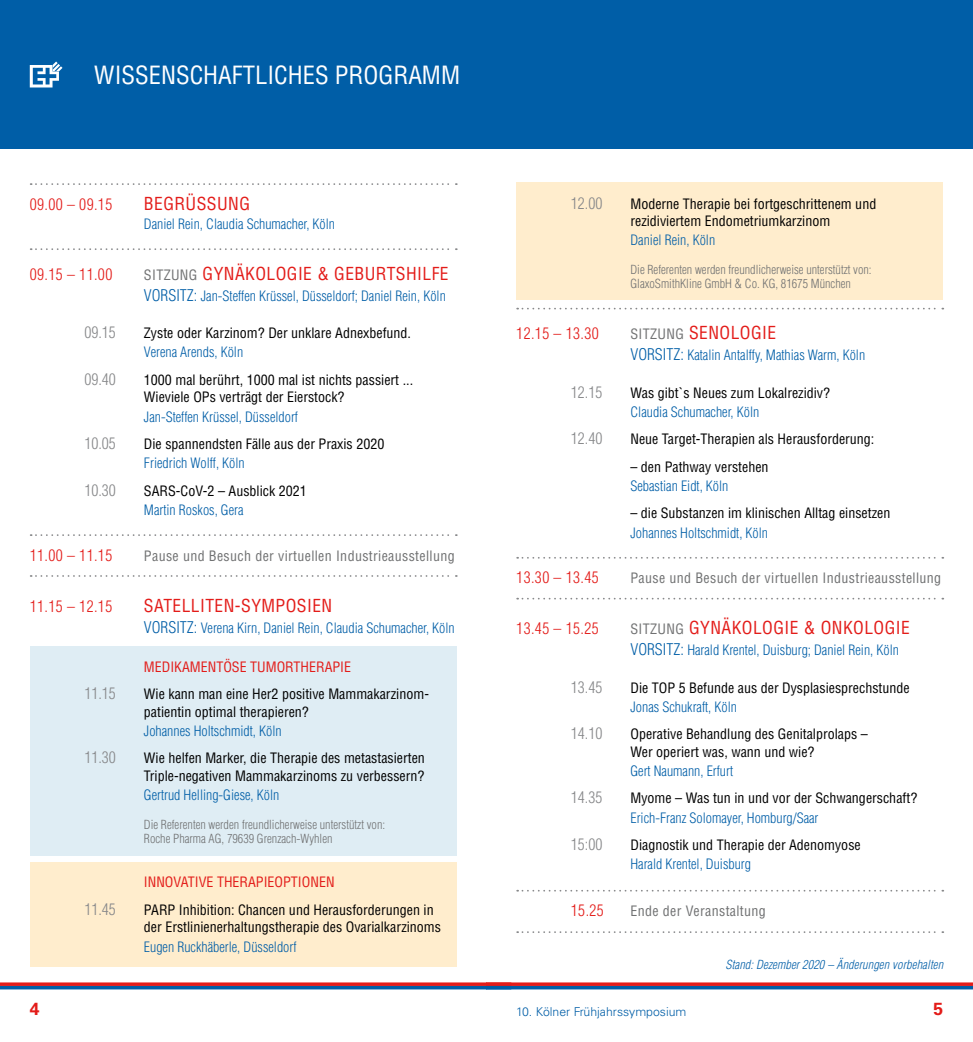
<style>
.page{position:relative;width:973px;height:1042px;background:#fff}
.page>*{position:absolute;margin:0;border:0;box-sizing:border-box;transform-origin:0 0}
.t1{font:condensed 24.5px "Helvetica LT Std";color:#fff}
.t2{font:condensed 17.5px "Helvetica LT Std";letter-spacing:.025em;color:#e31c19}
.t3{font:700 17.5px "Univers LT Std";color:#e31c19}
.t4{font:300 condensed 15.75px "Helvetica LT Std";letter-spacing:.025em;color:#e31c19}
.t5{font:300 condensed 15.75px "Helvetica LT Std";color:#87888a}
.t6{font:condensed 14px/17.5px "Helvetica LT Std";color:#000}
.t7{font:300 condensed 14px "Helvetica LT Std";color:#005ea7}
.t8{font:condensed 14px "Helvetica LT Std";letter-spacing:.025em;color:#707172}
.t9{font:condensed 14px "Helvetica LT Std";color:#e31c19}
.t10{font:300 condensed 12.25px/14px "Helvetica LT Std";color:#707172}
.t11{font:italic 300 condensed 12.25px "Helvetica LT Std";letter-spacing:.01em;color:#005ea7}
.t12{font:300 12.25px "Univers LT Std";color:#005ea7}
.s1{font-size:14px;color:#707172}
.s2{font-size:15.75px}
</style>
<div class="page">
<div style="left:0;top:0;width:486px;height:149px;background:#005ea7"></div>
<svg style="left:30px;top:62px;width:32px;height:25px"></svg>
<svg style="left:0;top:982px;width:486px;height:4px;background:#e33836"></svg>
<hr style="left:0;top:986px;width:486px;height:3px;background:#005ea7">
<div style="left:30px;top:862px;width:426px;height:104px;background:#ffedcd"></div>
<div style="left:30px;top:646px;width:426px;height:210px;background:#dfedf4"></div>
<svg style="left:31px;top:183px;width:426px;height:2px"></svg>
<svg style="left:31px;top:248px;width:426px;height:2px"></svg>
<svg style="left:31px;top:534px;width:426px;height:2px"></svg>
<svg style="left:31px;top:575px;width:426px;height:2px"></svg>
<div style="left:486px;top:0;width:486px;height:149px;background:#005ea7"></div>
<svg style="left:486px;top:982px;width:486px;height:4px;background:#e33735"></svg>
<hr style="left:486px;top:986px;width:486px;height:3px;background:#005ea7">
<div style="left:516px;top:182px;width:427px;height:118px;background:#ffedcd"></div>
<svg style="left:517px;top:308px;width:426px;height:1px"></svg>
<svg style="left:517px;top:557px;width:426px;height:2px"></svg>
<svg style="left:517px;top:598px;width:426px;height:1px"></svg>
<svg style="left:517px;top:890px;width:426px;height:1px"></svg>
<svg style="left:517px;top:931px;width:426px;height:2px"></svg>
<h1 class="t1" style="left:94px;top:60px;width:367px">WISSENSCHAFTLICHES PROGRAMM</h1>
<p class="t4" style="left:30px;top:194px;width:84px">09.00 – 09.15</p>
<p class="t2" style="left:144px;top:192px;width:108px">BEGRÜSSUNG</p>
<p class="t7" style="left:144px;top:215px;width:193px">Daniel Rein, Claudia Schumacher, Köln</p>
<p class="t4" style="left:30px;top:264px;width:84px">09.15 – 11.00</p>
<p class="t2" style="left:144px;top:262px;width:306px"><span class="s1">SITZUNG</span> GYNÄKOLOGIE &amp; GEBURTSHILFE</p>
<p class="t7" style="left:144px;top:287px;width:303px"><span class="s2">VORSITZ:</span> Jan-Steffen Krüssel, Düsseldorf; Daniel Rein, Köln</p>
<p class="t5" style="left:84px;top:323px;width:33px">09.15</p>
<p class="t6" style="left:144px;top:324px;width:268px">Zyste oder Karzinom? Der unklare Adnexbefund.</p>
<p class="t7" style="left:144px;top:344px;width:101px">Verena Arends, Köln</p>
<p class="t5" style="left:84px;top:369px;width:33px">09.40</p>
<p class="t6" style="left:144px;top:371px;width:271px">1000 mal berührt, 1000 mal ist nichts passiert ...<br>Wieviele OPs verträgt der Eierstock?</p>
<p class="t7" style="left:144px;top:408px;width:155px">Jan-Steffen Krüssel, Düsseldorf</p>
<p class="t5" style="left:84px;top:433px;width:33px">10.05</p>
<p class="t6" style="left:144px;top:435px;width:242px">Die spannendsten Fälle aus der Praxis 2020</p>
<p class="t7" style="left:144px;top:454px;width:102px">Friedrich Wolff, Köln</p>
<p class="t5" style="left:84px;top:480px;width:33px">10.30</p>
<p class="t6" style="left:144px;top:482px;width:164px">SARS-CoV-2 – Ausblick 2021</p>
<p class="t7" style="left:144px;top:501px;width:101px">Martin Roskos, Gera</p>
<p class="t4" style="left:30px;top:545px;width:84px">11.00 – 11.15</p>
<p class="t8" style="left:144px;top:547px;width:312px">Pause und Besuch der virtuellen Industrieausstellung</p>
<p class="t4" style="left:30px;top:596px;width:84px">11.15 – 12.15</p>
<p class="t2" style="left:144px;top:594px;width:190px">SATELLITEN-SYMPOSIEN</p>
<p class="t7" style="left:144px;top:619px;width:312px"><span class="s2">VORSITZ:</span> Verena Kirn, Daniel Rein, Claudia Schumacher, Köln</p>
<p class="t9" style="left:144px;top:658px;width:209px">MEDIKAMENTÖSE TUMORTHERAPIE</p>
<p class="t5" style="left:84px;top:683px;width:33px">11.15</p>
<p class="t6" style="left:144px;top:685px;width:286px">Wie kann man eine Her2 positive Mammakarzinom&shy;patientin optimal therapieren?</p>
<p class="t7" style="left:144px;top:722px;width:139px">Johannes Holtschmidt, Köln</p>
<p class="t5" style="left:84px;top:748px;width:33px">11.30</p>
<p class="t6" style="left:144px;top:749px;width:282px">Wie helfen Marker, die Therapie des metastasierten<br>Triple-negativen Mammakarzinoms zu verbessern?</p>
<p class="t7" style="left:144px;top:786px;width:137px">Gertrud Helling-Giese, Köln</p>
<p class="t10" style="left:144px;top:818px;width:243px">Die Referenten werden freundlicherweise unterstützt von:<br>Roche Pharma AG, 79639 Grenzach-Wyhlen</p>
<p class="t9" style="left:144px;top:873px;width:192px">INNOVATIVE THERAPIEOPTIONEN</p>
<p class="t5" style="left:84px;top:899px;width:33px">11.45</p>
<p class="t6" style="left:144px;top:901px;width:298px">PARP Inhibition: Chancen und Herausforderungen in der Erstlinienerhaltungstherapie des Ovarialkarzinoms</p>
<p class="t7" style="left:144px;top:937px;width:154px">Eugen Ruckhäberle, Düsseldorf</p>
<p class="t3" style="left:30px;top:998px;width:11px">4</p>
<p class="t5" style="left:570px;top:193px;width:33px">12.00</p>
<p class="t6" style="left:630px;top:195px;width:247px">Moderne Therapie bei fortgeschrittenem und rezidiviertem Endometriumkarzinom</p>
<p class="t7" style="left:630px;top:231px;width:86px">Daniel Rein, Köln</p>
<p class="t10" style="left:630px;top:263px;width:243px">Die Referenten werden freundlicherweise unterstützt von:<br>GlaxoSmithKline GmbH &amp; Co. KG, 81675 München</p>
<p class="t4" style="left:516px;top:324px;width:84px">12.15 – 13.30</p>
<p class="t2" style="left:630px;top:322px;width:147px"><span class="s1">SITZUNG</span> SENOLOGIE</p>
<p class="t7" style="left:630px;top:346px;width:236px"><span class="s2">VORSITZ:</span> Katalin Antalffy, Mathias Warm, Köln</p>
<p class="t5" style="left:570px;top:382px;width:33px">12.15</p>
<p class="t6" style="left:630px;top:384px;width:201px">Was gibt`s Neues zum Lokalrezidiv?</p>
<p class="t7" style="left:630px;top:403px;width:130px">Claudia Schumacher, Köln</p>
<p class="t5" style="left:570px;top:429px;width:33px">12.40</p>
<p class="t6" style="left:630px;top:430px;width:245px">Neue Target-Therapien als Herausforderung:</p>
<p class="t6" style="left:630px;top:458px;width:140px">– den Pathway verstehen</p>
<p class="t7" style="left:630px;top:477px;width:99px">Sebastian Eidt, Köln</p>
<p class="t6" style="left:630px;top:504px;width:261px">– die Substanzen im klinischen Alltag einsetzen</p>
<p class="t7" style="left:630px;top:524px;width:139px">Johannes Holtschmidt, Köln</p>
<p class="t4" style="left:516px;top:568px;width:84px">13.30 – 13.45</p>
<p class="t8" style="left:630px;top:569px;width:312px">Pause und Besuch der virtuellen Industrieausstellung</p>
<p class="t4" style="left:516px;top:619px;width:84px">13.45 – 15.25</p>
<p class="t2" style="left:630px;top:617px;width:281px"><span class="s1">SITZUNG</span> GYNÄKOLOGIE &amp; ONKOLOGIE</p>
<p class="t7" style="left:630px;top:641px;width:270px"><span class="s2">VORSITZ:</span> Harald Krentel, Duisburg; Daniel Rein, Köln</p>
<p class="t5" style="left:570px;top:677px;width:33px">13.45</p>
<p class="t6" style="left:630px;top:679px;width:281px">Die TOP 5 Befunde aus der Dysplasiesprechstunde</p>
<p class="t7" style="left:630px;top:698px;width:108px">Jonas Schukraft, Köln</p>
<p class="t5" style="left:570px;top:724px;width:33px">14.10</p>
<p class="t6" style="left:630px;top:725px;width:239px">Operative Behandlung des Genitalprolaps –<br>Wer operiert was, wann und wie?</p>
<p class="t7" style="left:630px;top:762px;width:104px">Gert Naumann, Erfurt</p>
<p class="t5" style="left:570px;top:788px;width:33px">14.35</p>
<p class="t6" style="left:630px;top:789px;width:288px">Myome – Was tun in und vor der Schwangerschaft?</p>
<p class="t7" style="left:630px;top:809px;width:189px">Erich-Franz Solomayer, Homburg/Saar</p>
<p class="t5" style="left:570px;top:834px;width:33px">15:00</p>
<p class="t6" style="left:630px;top:836px;width:232px">Diagnostik und Therapie der Adenomyose</p>
<p class="t7" style="left:630px;top:855px;width:122px">Harald Krentel, Duisburg</p>
<p class="t4" style="left:570px;top:901px;width:35px">15.25</p>
<p class="t8" style="left:630px;top:902px;width:137px">Ende der Veranstaltung</p>
<p class="t11" style="left:725px;top:957px;width:219px">Stand: Dezember 2020 – Änderungen vorbehalten</p>
<p class="t12" style="left:516px;top:1004px;width:172px">10. Kölner Frühjahrssymposium</p>
<p class="t3" style="left:933px;top:998px;width:11px">5</p>
</div>
